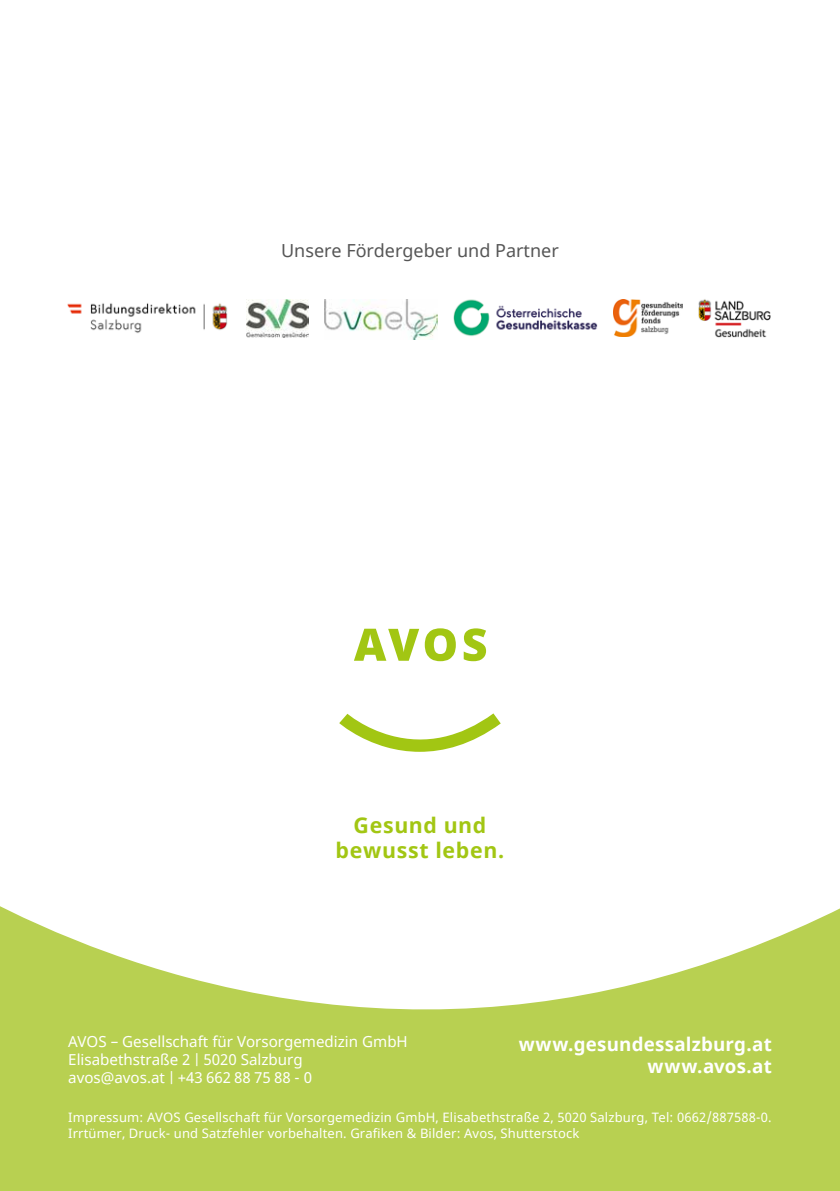
<style>
.page{position:relative;width:840px;height:1191px;background:#fff}
.page>*{position:absolute;margin:0;border:0;box-sizing:border-box;transform-origin:0 0}
.t1{font:700 21.4px/25.6px "Noto Sans";letter-spacing:.03em;color:#a2c613;text-align:center}
.t2{font:700 18.8px/22.4px "Noto Sans";letter-spacing:.01em;color:#fff;text-align:right}
.t3{font:18px "Noto Sans";color:#565656}
.t4{font:15.2px/18px "Noto Sans";color:#fff}
.t5{font:13px/15.6px "Noto Sans";letter-spacing:.01em;color:#fff}
.s1{font-family:"DIN Pro"}
</style>
<div class="page">
<svg style="left:354px;top:628px;width:132px;height:33px"></svg>
<svg style="left:339px;top:713px;width:161px;height:39px"></svg>
<img style="left:246px;top:300px;width:62px;height:38px">
<img style="left:325px;top:300px;width:112px;height:40px">
<img style="left:453px;top:299px;width:144px;height:37px">
<img style="left:613px;top:300px;width:69px;height:36px">
<img style="left:698px;top:299px;width:72px;height:39px">
<img style="left:68px;top:303px;width:160px;height:30px">
<svg style="left:0;top:906px;width:839px;height:105px"></svg>
<div style="left:0;top:1011px;width:839px;height:180px;background:#b8d051"></div>
<h3 class="t3" style="left:281px;top:238px;width:279px">Unsere Fördergeber und Partner</h3>
<h1 class="t1" style="left:335px;top:812px;width:170px">Gesund und bewusst leben.</h1>
<p class="t4" style="left:68px;top:1033px;width:341px">AVOS – Gesellschaft für Vorsorgemedizin GmbH<br>Elisabethstraße 2 <span class="s1">|</span> 5020 Salzburg<br>avos@avos.at <span class="s1">|</span> +43 662 88 75 88 - 0</p>
<p class="t5" style="left:68px;top:1110px;width:704px">Impressum: AVOS Gesellschaft für Vorsorgemedizin GmbH, Elisabethstraße 2, 5020 Salzburg, Tel: 0662/887588-0.<br>Irrtümer, Druck- und Satzfehler vorbehalten. Grafiken &amp; Bilder: Avos, Shutterstock</p>
<h2 class="t2" style="left:518px;top:1033px;width:254px">www.gesundessalzburg.at www.avos.at</h2>
</div>
